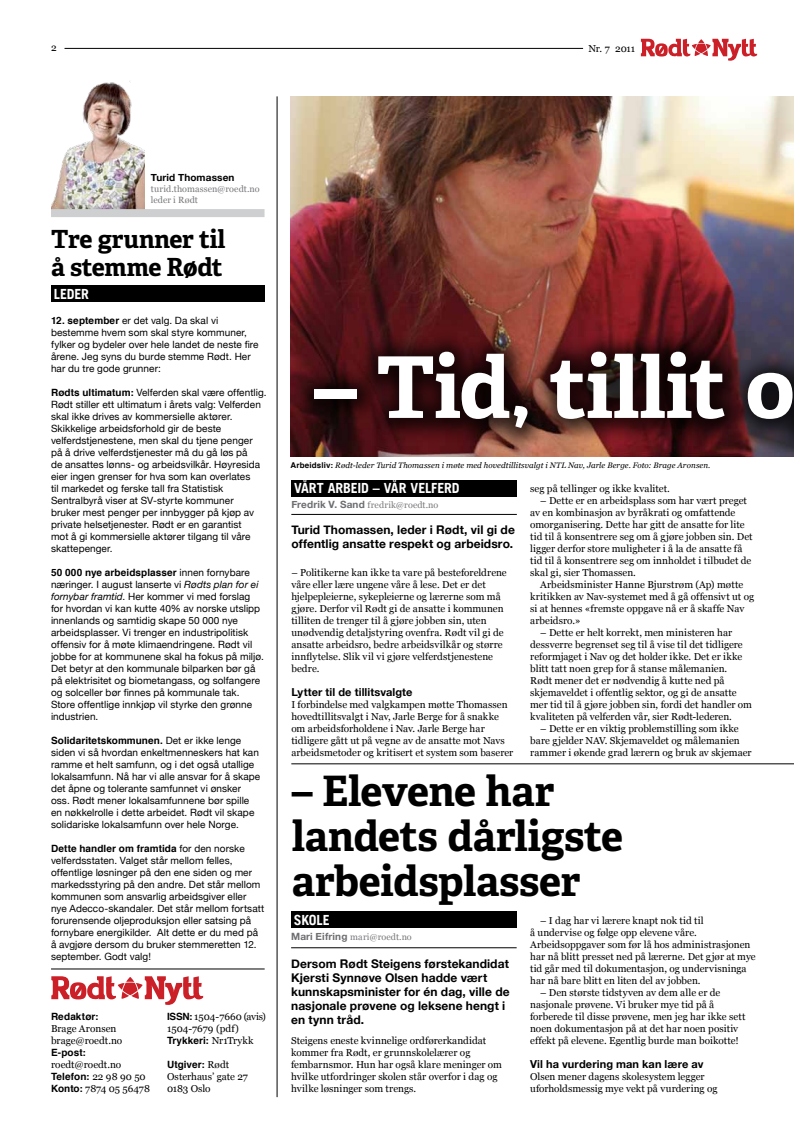
<style>
.page{position:relative;width:794px;height:1134px;background:#fff}
.page>*{position:absolute;margin:0;border:0;box-sizing:border-box;transform-origin:0 0}
.t1{font:700 85px "Adelle Basic";letter-spacing:-.01em;color:#fff}
.t2{font:700 41.9px/45px "Adelle Basic";letter-spacing:-.01em;color:#000}
.t3{font:700 25px/28.3px "Adelle Basic";letter-spacing:-.015em;color:#000}
.t4{font:700 14px "Trade Gothic LT";letter-spacing:-.005em;color:#fff}
.t5{font:700 12px/14px "Helvetica Neue";letter-spacing:.005em;color:#000}
.t6{font:700 11px "Helvetica Neue";letter-spacing:.01em;color:#000}
.t7{font:10px/12px "Georgia";color:#000}
.t8{font:10px/12px "Helvetica Neue";letter-spacing:.005em;color:#000}
.t9{font:700 10px "Helvetica";letter-spacing:.005em;color:#000}
.t10{font:700 10px "Helvetica Neue";letter-spacing:.015em;color:#000}
.t11{font:9px/11px "Georgia";letter-spacing:.015em;color:#77787b}
.t12{font:italic 8px "Georgia";letter-spacing:.01em;color:#000}
.s1{font-family:"Helvetica";font-weight:700}
.s2{font-family:"Helvetica Neue";font-weight:400}
.s3{font-style:italic}
.s4{font-family:"Georgia";font-weight:400}
.s5{font-family:"Helvetica";font-weight:700;font-style:normal}
.s6{font-family:"Helvetica Neue";font-weight:700;font-size:10px;color:#6d6e71}
</style>
<div class="page">
<hr style="left:65px;top:48px;width:518px;height:1px;background:#000">
<svg style="left:641px;top:39px;width:116px;height:22px"></svg>
<img style="left:291px;top:96px;width:503px;height:360px">
<div style="left:291px;top:911px;width:226px;height:16px;background:#000"></div>
<hr style="left:291px;top:947px;width:225px;height:1px;background:#000">
<div style="left:51px;top:285px;width:213px;height:17px;background:#000"></div>
<hr style="left:277px;top:96px;width:1px;height:1001px;background:#000">
<hr style="left:291px;top:764px;width:503px;height:1px;background:#000">
<div style="left:293px;top:330px;width:501px;height:133px;background:#000;opacity:.75"></div>
<div style="left:291px;top:480px;width:226px;height:16px;background:#000"></div>
<hr style="left:291px;top:514px;width:226px;height:1px;background:#000">
<hr style="left:51px;top:969px;width:214px;height:1px;background:#000">
<svg style="left:51px;top:976px;width:152px;height:29px"></svg>
<img style="left:51px;top:81px;width:93px;height:128px">
<div style="left:51px;top:209px;width:213px;height:8px;background:#cdcfd0"></div>
<p class="t7" style="left:51px;top:42px;width:7px">2</p>
<p class="t7" style="left:588px;top:42px;width:48px">Nr. 7 2011</p>
<p class="t10" style="left:151px;top:172px;width:85px">Turid Thomassen</p>
<p class="t11" style="left:151px;top:184px;width:110px">turid.thomassen@roedt.no leder i Rødt</p>
<h3 class="t3" style="left:51px;top:225px;width:176px">Tre grunner til å stemme Rødt</h3>
<h3 class="t4" style="left:54px;top:285px;width:8px">LEDER</h3>
<p class="t8" style="left:51px;top:314px;width:209px"><span class="s1">12. september</span> er det valg. Da skal vi bestemme hvem som skal styre kommuner, fylker og bydeler over hele landet de neste fire årene. Jeg syns du burde stemme Rødt. Her har du tre gode grunner:</p>
<p class="t8" style="left:51px;top:386px;width:217px"><span class="s1">Rødts ultimatum:</span> Velferden skal være offentlig.<br>Rødt stiller ett ultimatum i årets valg: Velferden skal ikke drives av kommersielle aktører.<br>Skikkelige arbeidsforhold gir de beste velferdstjenestene, men skal du tjene penger på å drive velferdstjenester må du gå løs på<br>de ansattes lønns- og arbeidsvilkår. Høyresida eier ingen grenser for hva som kan overlates<br>til markedet og ferske tall fra Statistisk Sentralbyrå viser at SV-styrte kommuner<br>bruker mest penger per innbygger på kjøp av private helsetjenester. Rødt er en garantist<br>mot å gi kommersielle aktører tilgang til våre skattepenger.</p>
<p class="t9" style="left:51px;top:564px;width:200px">50 000 nye arbeidsplasser <span class="s2">innen fornybare</span></p>
<p class="t8" style="left:51px;top:578px;width:214px">næringer. I august lanserte vi <span class="s3">Rødts plan for ei fornybar framtid</span>. Her kommer vi med forslag for hvordan vi kan kutte 40% av norske utslipp innenlands og samtidig skape 50 000 nye arbeidsplasser. Vi trenger en industripolitisk offensiv for å møte klimaendringene. Rødt vil jobbe for at kommunene skal ha fokus på miljø.<br>Det betyr at den kommunale bilparken bør gå på elektrisitet og biometangass, og solfangere og solceller bør finnes på kommunale tak.<br>Store offentlige innkjøp vil styrke den grønne industrien.</p>
<p class="t9" style="left:51px;top:732px;width:192px">Solidaritetskommunen. <span class="s2">Det er ikke lenge</span></p>
<p class="t8" style="left:51px;top:746px;width:211px">siden vi så hvordan enkeltmenneskers hat kan ramme et helt samfunn, og i det også utallige lokalsamfunn. Nå har vi alle ansvar for å skape det åpne og tolerante samfunnet vi ønsker oss. Rødt mener lokalsamfunnene bør spille en nøkkelrolle i dette arbeidet. Rødt vil skape solidariske lokalsamfunn over hele Norge.</p>
<p class="t9" style="left:51px;top:840px;width:195px">Dette handler om framtida <span class="s2">for den norske</span></p>
<p class="t8" style="left:51px;top:854px;width:215px">velferdsstaten. Valget står mellom felles, offentlige løsninger på den ene siden og mer markedsstyring på den andre. Det står mellom kommunen som ansvarlig arbeidsgiver eller nye Adecco-skandaler. Det står mellom fortsatt forurensende oljeproduksjon eller satsing på fornybare energikilder. Alt dette er du med på å avgjøre dersom du bruker stemmeretten 12. september. Godt valg!</p>
<p class="t9" style="left:51px;top:1008px;width:49px">Redaktør:</p>
<p class="t7" style="left:51px;top:1023px;width:73px">Brage Aronsen brage@roedt.no</p>
<p class="t9" style="left:51px;top:1044px;width:36px">E-post:</p>
<p class="t7" style="left:51px;top:1059px;width:72px">roedt@roedt.no</p>
<p class="t9" style="left:51px;top:1068px;width:96px">Telefon: <span class="s4">22 98 90 50</span></p>
<p class="t7" style="left:51px;top:1083px;width:100px"><span class="s1">Konto:</span> 7874 05 56478</p>
<p class="t7" style="left:167px;top:1011px;width:100px"><span class="s1">ISSN:</span> 1504-7660 (avis)<br>1504-7679 (pdf)</p>
<p class="t9" style="left:167px;top:1032px;width:88px">Trykkeri: <span class="s4">Nr1Trykk</span></p>
<p class="t9" style="left:167px;top:1056px;width:64px">Utgiver: <span class="s4">Rødt</span></p>
<p class="t7" style="left:167px;top:1071px;width:82px">Osterhaus’ gate 27<br>0183 Oslo</p>
<h1 class="t1" style="left:315px;top:333px;width:481px">– Tid, tillit o</h1>
<p class="t12" style="left:291px;top:460px;width:421px"><span class="s5">Arbeidsliv:</span> Rødt-leder Turid Thomassen i møte med hovedtillitsvalgt i NTL Nav, Jarle Berge. Foto: Brage Aronsen.</p>
<h3 class="t4" style="left:294px;top:480px;width:167px">VÅRT ARBEID – VÅR VELFERD</h3>
<p class="t11" style="left:291px;top:500px;width:148px"><span class="s6">Fredrik V. Sand</span> fredrik@roedt.no</p>
<p class="t5" style="left:291px;top:523px;width:225px">Turid Thomassen, leder i Rødt, vil gi de offentlig ansatte respekt og arbeidsro.</p>
<p class="t7" style="left:291px;top:567px;width:217px">– Politikerne kan ikke ta vare på besteforeldrene våre eller lære ungene våre å lese. Det er det hjelpepleierne, sykepleierne og lærerne som må gjøre. Derfor vil Rødt gi de ansatte i kommunen tilliten de trenger til å gjøre jobben sin, uten unødvendig detaljstyring ovenfra. Rødt vil gi de ansatte arbeidsro, bedre arbeidsvilkår og større innflytelse. Slik vil vi gjøre velferdstjenestene bedre.</p>
<p class="t6" style="left:291px;top:685px;width:123px">Lytter til de tillitsvalgte</p>
<p class="t7" style="left:291px;top:699px;width:224px">I forbindelse med valgkampen møtte Thomassen hovedtillitsvalgt i Nav, Jarle Berge for å snakke om arbeidsforholdene i Nav. Jarle Berge har tidligere gått ut på vegne av de ansatte mot Navs arbeidsmetoder og kritisert et system som baserer</p>
<p class="t7" style="left:530px;top:483px;width:141px">seg på tellinger og ikke kvalitet.</p>
<p class="t7" style="left:530px;top:495px;width:224px;text-indent:10px">– Dette er en arbeidsplass som har vært preget av en kombinasjon av byråkrati og omfattende omorganisering. Dette har gitt de ansatte for lite tid til å konsentrere seg om å gjøre jobben sin. Det ligger derfor store muligheter i å la de ansatte få tid til å konsentrere seg om innholdet i tilbudet de skal gi, sier Thomassen.</p>
<p class="t7" style="left:530px;top:579px;width:225px;text-indent:10px">Arbeidsminister Hanne Bjurstrøm (Ap) møtte kritikken av Nav-systemet med å gå offensivt ut og si at hennes «fremste oppgave nå er å skaffe Nav arbeidsro.»</p>
<p class="t7" style="left:530px;top:627px;width:223px;text-indent:10px">– Dette er helt korrekt, men ministeren har dessverre begrenset seg til å vise til det tidligere reformjaget i Nav og det holder ikke. Det er ikke blitt tatt noen grep for å stanse målemanien.<br>Rødt mener det er nødvendig å kutte ned på skjemaveldet i offentlig sektor, og gi de ansatte mer tid til å gjøre jobben sin, fordi det handler om kvaliteten på velferden vår, sier Rødt-lederen.</p>
<p class="t7" style="left:530px;top:723px;width:223px;text-indent:10px">– Dette er en viktig problemstilling som ikke bare gjelder NAV. Skjemaveldet og målemanien rammer i økende grad lærern og bruk av skjemaer</p>
<h2 class="t2" style="left:292px;top:769px;width:333px">– Elevene har landets dårligste arbeidsplasser</h2>
<h3 class="t4" style="left:294px;top:911px;width:37px">SKOLE</h3>
<p class="t11" style="left:291px;top:931px;width:122px"><span class="s6">Mari Eifring</span> mari@roedt.no</p>
<p class="t5" style="left:291px;top:956px;width:220px">Dersom Rødt Steigens førstekandidat<br>Kjersti Synnøve Olsen hadde vært kunnskapsminister for én dag, ville de nasjonale prøvene og leksene hengt i en tynn tråd.</p>
<p class="t7" style="left:291px;top:1035px;width:212px">Steigens eneste kvinnelige ordførerkandidat kommer fra Rødt, er grunnskolelærer og fembarnsmor. Hun har også klare meninger om hvilke utfordringer skolen står overfor i dag og hvilke løsninger som trengs.</p>
<p class="t7" style="left:530px;top:915px;width:227px;text-indent:10px">– I dag har vi lærere knapt nok tid til<br>å undervise og følge opp elevene våre.<br>Arbeidsoppgaver som før lå hos administrasjonen har nå blitt presset ned på lærerne. Det gjør at mye tid går med til dokumentasjon, og undervisninga har nå bare blitt en liten del av jobben.</p>
<p class="t7" style="left:530px;top:987px;width:217px;text-indent:10px">– Den største tidstyven av dem alle er de nasjonale prøvene. Vi bruker mye tid på å forberede til disse prøvene, men jeg har ikke sett noen dokumentasjon på at det har noen positiv effekt på elevene. Egentlig burde man boikotte!</p>
<p class="t6" style="left:530px;top:1057px;width:175px">Vil ha vurdering man kan lære av</p>
<p class="t7" style="left:530px;top:1071px;width:189px">Olsen mener dagens skolesystem legger uforholdsmessig mye vekt på vurdering og</p>
</div>
